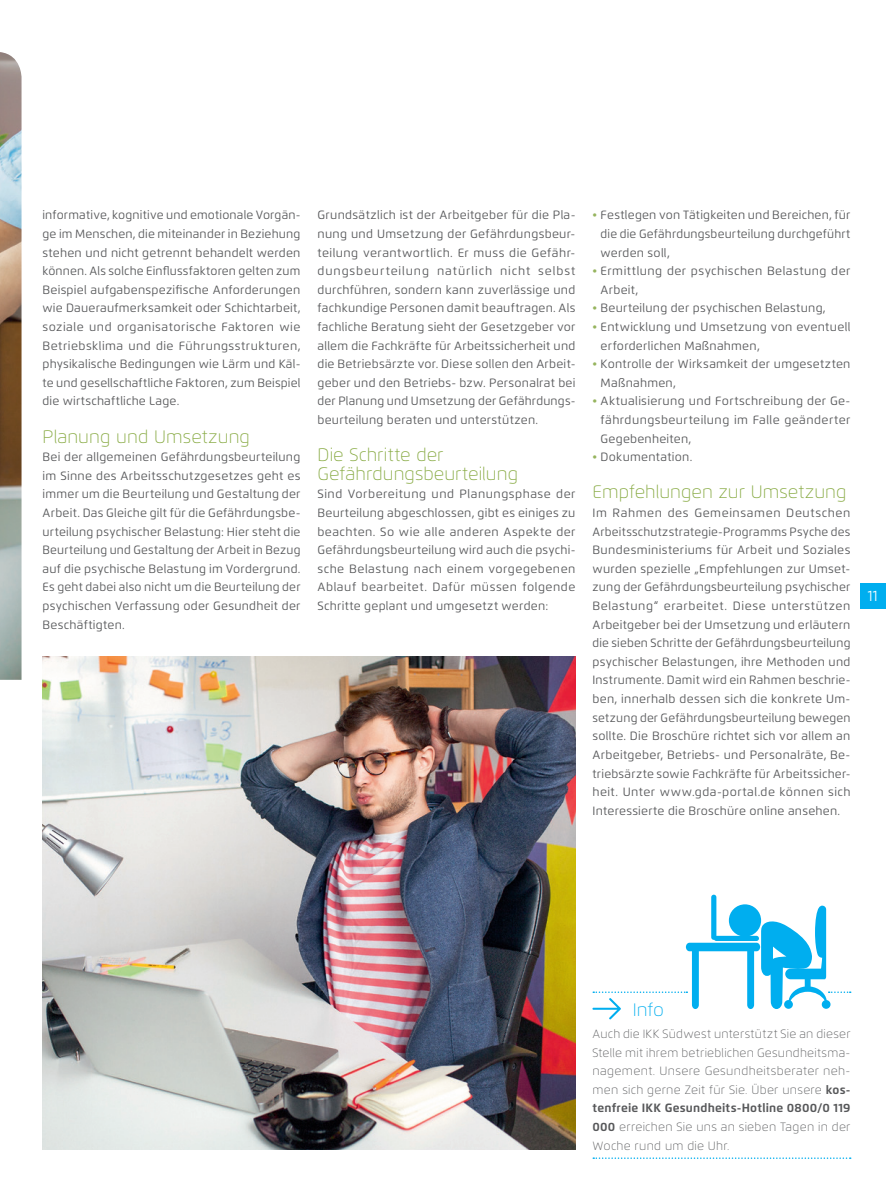
<style>
.page{position:relative;width:893px;height:1191px;background:#fff}
.page>*{position:absolute;margin:0;border:0;box-sizing:border-box;transform-origin:0 0}
.t1{font:100 18px/18.6px "Flexo";color:#83a73c}
.t2{font:100 18px "Flexo";color:#00aeef}
.t3{font:15px "Flexo";color:#fff;scale:.9 1}
.t4{font:12px/18.6px "Flexo";letter-spacing:.02em;color:#57585a;text-align:justify}
.t5{font:100 12px/18.6px "Flexo";letter-spacing:.02em;color:#57585a;text-align:justify}
.s1{color:#96b45e}
.s2{font-weight:700}
</style>
<div class="page">
<img style="left:0;top:52px;width:22px;height:628px">
<svg style="left:593px;top:1157px;width:258px;height:2px"></svg>
<svg style="left:592px;top:894px;width:259px;height:125px"></svg>
<img style="left:43px;top:656px;width:532px;height:493px">
<div style="left:860px;top:583px;width:25px;height:25px;background:#00aeef"></div>
<p class="t4" style="left:43px;top:206px;width:259px">informative, kognitive und emotionale Vorgän&shy;ge im Menschen, die miteinander in Beziehung stehen und nicht getrennt behandelt werden können. Als solche Einflussfaktoren gelten zum Beispiel aufgabenspezifische Anforderungen wie Daueraufmerksamkeit oder Schichtarbeit, soziale und organisatorische Faktoren wie Betriebsklima und die Führungsstrukturen, physikalische Bedingungen wie Lärm und Käl&shy;te und gesellschaftliche Faktoren, zum Beispiel die wirtschaftliche Lage.</p>
<h1 class="t1" style="left:43px;top:427px;width:209px">Planung und Umsetzung</h1>
<p class="t4" style="left:43px;top:448px;width:259px">Bei der allgemeinen Gefährdungsbeurteilung im Sinne des Arbeitsschutzgesetzes geht es immer um die Beurteilung und Gestaltung der Arbeit. Das Gleiche gilt für die Gefährdungsbe&shy;urteilung psychischer Belastung: Hier steht die Beurteilung und Gestaltung der Arbeit in Bezug auf die psychische Belastung im Vordergrund.<br>Es geht dabei also nicht um die Beurteilung der psychischen Verfassung oder Gesundheit der Beschäftigten.</p>
<p class="t4" style="left:317px;top:206px;width:259px">Grundsätzlich ist der Arbeitgeber für die Pla&shy;nung und Umsetzung der Gefährdungsbeur&shy;teilung verantwortlich. Er muss die Gefähr&shy;dungsbeurteilung natürlich nicht selbst durchführen, sondern kann zuverlässige und fachkundige Personen damit beauftragen. Als fachliche Beratung sieht der Gesetzgeber vor allem die Fachkräfte für Arbeitssicherheit und die Betriebsärzte vor. Diese sollen den Arbeit&shy;geber und den Betriebs- bzw. Personalrat bei der Planung und Umsetzung der Gefährdungs&shy;beurteilung beraten und unterstützen.</p>
<h1 class="t1" style="left:317px;top:446px;width:202px">Die Schritte der<br>Gefährdungsbeurteilung</h1>
<p class="t4" style="left:317px;top:485px;width:259px">Sind Vorbereitung und Planungsphase der Beurteilung abgeschlossen, gibt es einiges zu beachten. So wie alle anderen Aspekte der Gefährdungsbeurteilung wird auch die psychi&shy;sche Belastung nach einem vorgegebenen Ablauf bearbeitet. Dafür müssen folgende Schritte geplant und umgesetzt werden:</p>
<p class="t4" style="left:601px;top:206px;width:251px;text-indent:-8px"><span class="s1">•</span> Festlegen von Tätigkeiten und Bereichen, für die die Gefährdungsbeurteilung durchgeführt werden soll,</p>
<p class="t4" style="left:601px;top:262px;width:251px;text-indent:-8px"><span class="s1">•</span> Ermittlung der psychischen Belastung der<br>Arbeit,</p>
<p class="t4" style="left:592px;top:299px;width:235px"><span class="s1">•</span> Beurteilung der psychischen Belastung,</p>
<p class="t4" style="left:601px;top:317px;width:251px;text-indent:-8px"><span class="s1">•</span> Entwicklung und Umsetzung von eventuell erforderlichen Maßnahmen,</p>
<p class="t4" style="left:601px;top:355px;width:251px;text-indent:-8px"><span class="s1">•</span> Kontrolle der Wirksamkeit der umgesetzten<br>Maßnahmen,</p>
<p class="t4" style="left:601px;top:392px;width:251px;text-indent:-8px"><span class="s1">•</span> Aktualisierung und Fortschreibung der Ge&shy;fährdungsbeurteilung im Falle geänderter Gegebenheiten,</p>
<p class="t4" style="left:592px;top:448px;width:101px"><span class="s1">•</span> Dokumentation.</p>
<h1 class="t1" style="left:592px;top:483px;width:256px">Empfehlungen zur Umsetzung</h1>
<p class="t4" style="left:592px;top:503px;width:259px">Im Rahmen des Gemeinsamen Deutschen Arbeitsschutzstrategie-Programms Psyche des Bundesministeriums für Arbeit und Soziales wurden spezielle „Empfehlungen zur Umset&shy;zung der Gefährdungsbeurteilung psychischer Belastung“ erarbeitet. Diese unterstützen Arbeitgeber bei der Umsetzung und erläutern die sieben Schritte der Gefährdungsbeurteilung psychischer Belastungen, ihre Methoden und Instrumente. Damit wird ein Rahmen beschrie&shy;ben, innerhalb dessen sich die konkrete Um&shy;setzung der Gefährdungsbeurteilung bewegen sollte. Die Broschüre richtet sich vor allem an Arbeitgeber, Betriebs- und Personalräte, Be&shy;triebsärzte sowie Fachkräfte für Arbeitssicher&shy;heit. Unter www.gda-portal.de können sich Interessierte die Broschüre online ansehen.</p>
<p class="t3" style="left:868px;top:586px;width:12px">11</p>
<h1 class="t2" style="left:633px;top:998px;width:33px">Info</h1>
<p class="t5" style="left:592px;top:1024px;width:259px">Auch die IKK Südwest unterstützt Sie an dieser Stelle mit ihrem betrieblichen Gesundheitsma&shy;nagement. Unsere Gesundheitsberater neh&shy;men sich gerne Zeit für Sie. Über unsere <span class="s2">kos&shy;tenfreie IKK Gesundheits-Hotline 0800/0 119<br>000</span> erreichen Sie uns an sieben Tagen in der Woche rund um die Uhr.</p>
</div>
